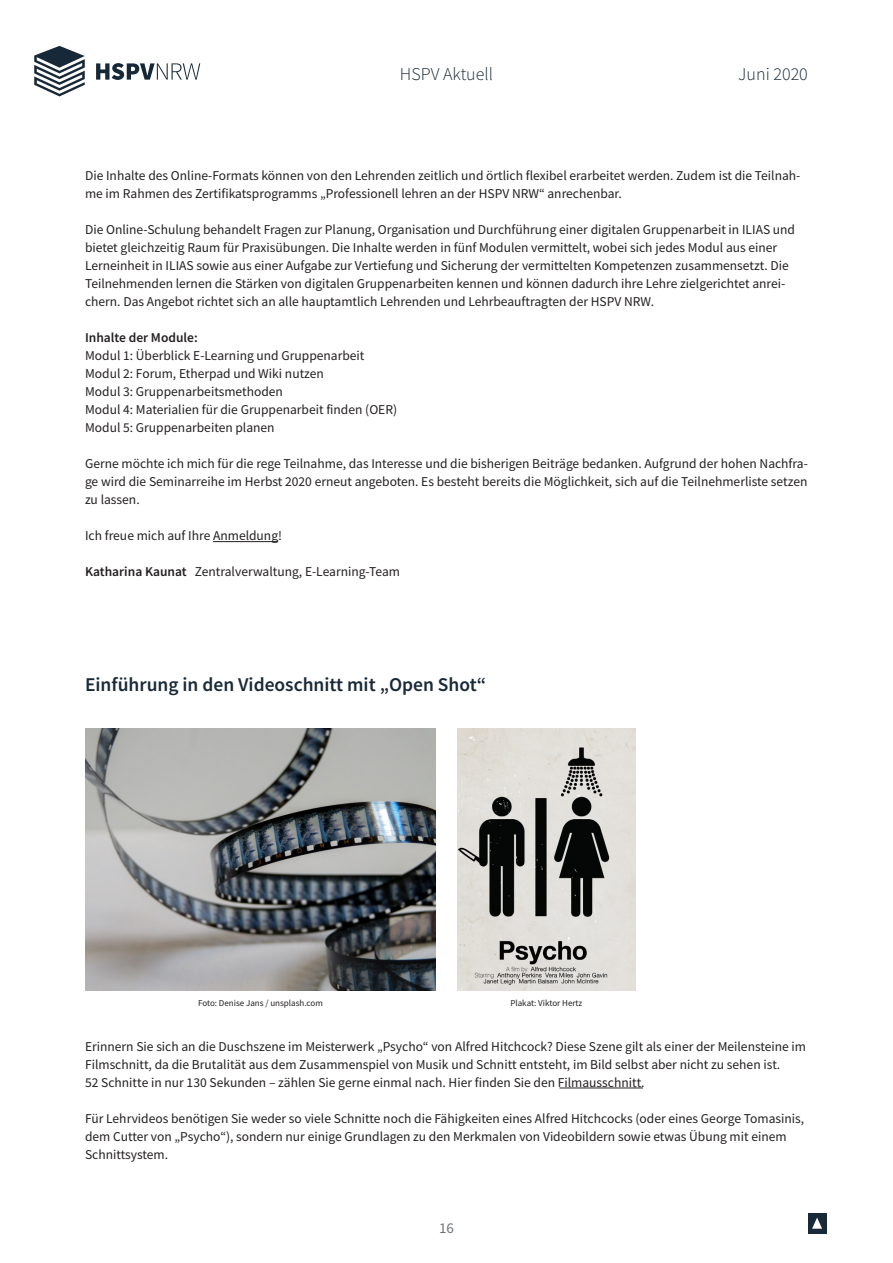
<style>
.page{position:relative;width:893px;height:1263px;background:#fff}
.page>*{position:absolute;margin:0;border:0;box-sizing:border-box;transform-origin:0 0}
.t1{font:600 19.5px "HSPV";color:#182937}
.t2{font:300 18px "HSPV";color:#182937}
.t3{font:15px "HSPV";color:#6d7379}
.t4{font:13.5px/18px "HSPV";color:#231f20}
.t5{font:600 13.5px "HSPV";color:#231f20}
.t6{font:9px "HSPV";color:#231f20}
.s1{font-weight:600}
</style>
<div class="page">
<div style="left:808px;top:1213px;width:18px;height:20px;background:#182937"></div>
<svg style="left:812px;top:1217px;width:10px;height:12px"></svg>
<svg style="left:96px;top:63px;width:104px;height:17px"></svg>
<svg style="left:34px;top:46px;width:51px;height:50px"></svg>
<hr style="left:213px;top:541px;width:65px;height:1px;background:#231f20">
<hr style="left:560px;top:1088px;width:83px;height:1px;background:#231f20">
<img style="left:85px;top:729px;width:351px;height:262px">
<img style="left:457px;top:729px;width:179px;height:262px">
<h2 class="t2" style="left:400px;top:63px;width:95px">HSPV Aktuell</h2>
<h2 class="t2" style="left:738px;top:63px;width:71px">Juni 2020</h2>
<p class="t4" style="left:85px;top:167px;width:717px">Die Inhalte des Online-Formats können von den Lehrenden zeitlich und örtlich flexibel erarbeitet werden. Zudem ist die Teilnah&shy;me im Rahmen des Zertifikatsprogramms „Professionell lehren an der HSPV NRW“ anrechenbar.</p>
<p class="t4" style="left:85px;top:221px;width:712px">Die Online-Schulung behandelt Fragen zur Planung, Organisation und Durchführung einer digitalen Gruppenarbeit in ILIAS und bietet gleichzeitig Raum für Praxisübungen. Die Inhalte werden in fünf Modulen vermittelt, wobei sich jedes Modul aus einer Lerneinheit in ILIAS sowie aus einer Aufgabe zur Vertiefung und Sicherung der vermittelten Kompetenzen zusammensetzt. Die Teilnehmenden lernen die Stärken von digitalen Gruppenarbeiten kennen und können dadurch ihre Lehre zielgerichtet anrei&shy;chern. Das Angebot richtet sich an alle hauptamtlich Lehrenden und Lehrbeauftragten der HSPV NRW.</p>
<p class="t5" style="left:85px;top:329px;width:114px">Inhalte der Module:</p>
<p class="t4" style="left:85px;top:347px;width:314px">Modul 1: Überblick E-Learning und Gruppenarbeit Modul 2: Forum, Etherpad und Wiki nutzen<br>Modul 3: Gruppenarbeitsmethoden<br>Modul 4: Materialien für die Gruppenarbeit finden (OER)<br>Modul 5: Gruppenarbeiten planen</p>
<p class="t4" style="left:85px;top:455px;width:724px;text-align:justify">Gerne möchte ich mich für die rege Teilnahme, das Interesse und die bisherigen Beiträge bedanken. Aufgrund der hohen Nachfra&shy;ge wird die Seminarreihe im Herbst 2020 erneut angeboten. Es besteht bereits die Möglichkeit, sich auf die Teilnehmerliste setzen zu lassen.</p>
<p class="t4" style="left:85px;top:527px;width:199px">Ich freue mich auf Ihre Anmeldung!</p>
<p class="t4" style="left:85px;top:563px;width:316px"><span class="s1">Katharina Kaunat</span> Zentralverwaltung, E-Learning-Team</p>
<h1 class="t1" style="left:85px;top:671px;width:403px">Einführung in den Videoschnitt mit „Open Shot“</h1>
<p class="t6" style="left:198px;top:997px;width:126px">Foto: Denise Jans / unsplash.com</p>
<p class="t6" style="left:510px;top:997px;width:74px">Plakat: Viktor Hertz</p>
<p class="t4" style="left:85px;top:1038px;width:723px">Erinnern Sie sich an die Duschszene im Meisterwerk „Psycho“ von Alfred Hitchcock? Diese Szene gilt als einer der Meilensteine im<br>Filmschnitt, da die Brutalität aus dem Zusammenspiel von Musik und Schnitt entsteht, im Bild selbst aber nicht zu sehen ist.<br>52 Schnitte in nur 130 Sekunden – zählen Sie gerne einmal nach. Hier finden Sie den Filmausschnitt.</p>
<p class="t4" style="left:85px;top:1110px;width:721px">Für Lehrvideos benötigen Sie weder so viele Schnitte noch die Fähigkeiten eines Alfred Hitchcocks (oder eines George Tomasinis, dem Cutter von „Psycho“), sondern nur einige Grundlagen zu den Merkmalen von Videobildern sowie etwas Übung mit einem<br>Schnittsystem.</p>
<p class="t3" style="left:439px;top:1218px;width:16px">16</p>
</div>
